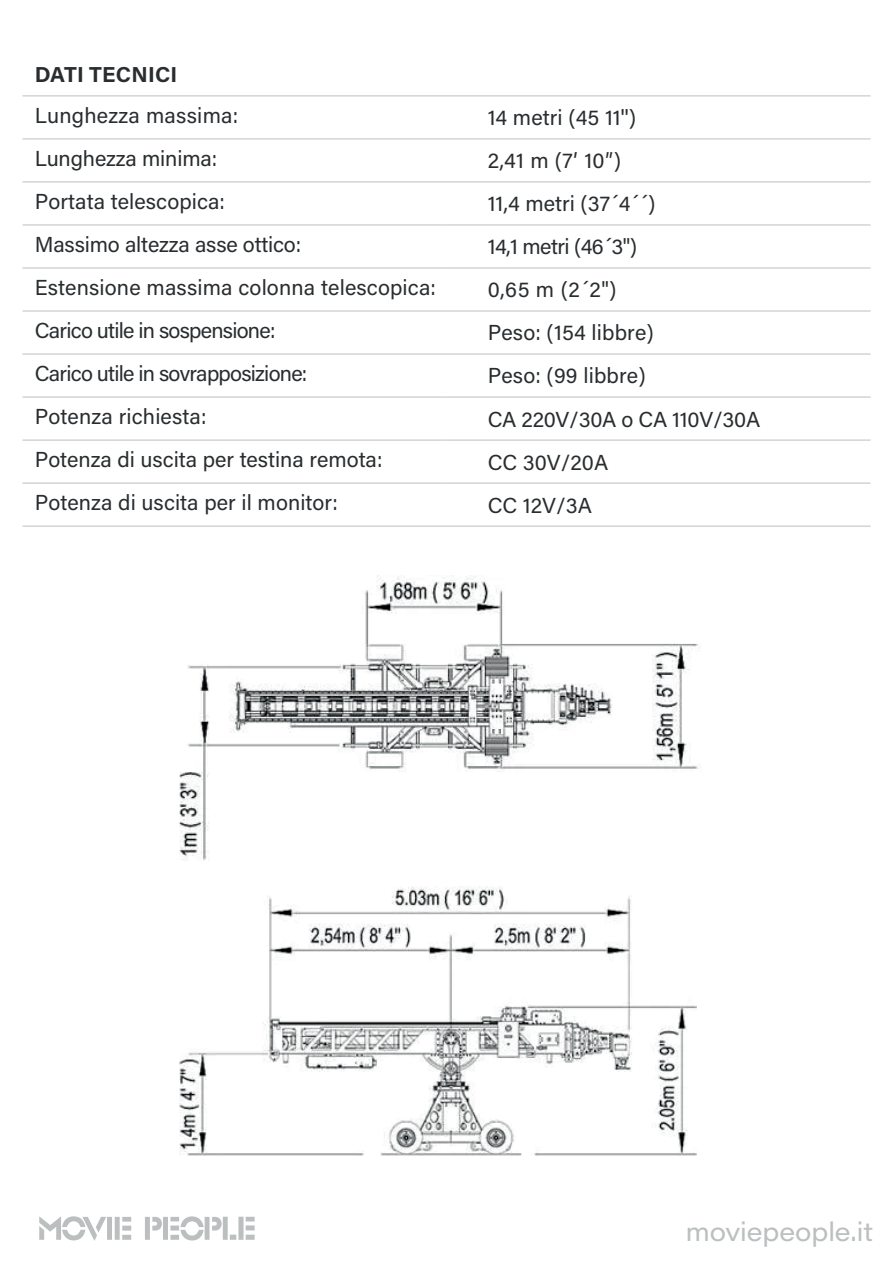
<style>
.page{position:relative;width:893px;height:1263px;background:#fff}
.page>*{position:absolute;margin:0;border:0;box-sizing:border-box;transform-origin:0 0}
.t1{font:25.95px "Acumin Pro Wide";letter-spacing:-.005em;color:#bcbfc0}
.t2{font:21.75px "Acumin Pro";color:#292d2f}
.t3{font:21.75px "Acumin Pro";letter-spacing:-.035em;color:#292d2f}
.t4{font:21.75px "Acumin Pro";letter-spacing:-.025em;color:#292d2f}
.t5{font:700 21.75px "Acumin Pro";letter-spacing:.01em;color:#292d2f}
</style>
<div class="page">
<img style="left:179px;top:886px;width:518px;height:270px">
<img style="left:179px;top:576px;width:522px;height:285px">
<svg style="left:39px;top:1216px;width:216px;height:25px"></svg>
<hr style="left:22px;top:96px;width:424px;height:1px;background:#bcbfc0">
<hr style="left:22px;top:139px;width:424px;height:1px;background:#bcbfc0">
<hr style="left:22px;top:182px;width:424px;height:1px;background:#bcbfc0">
<hr style="left:22px;top:225px;width:424px;height:1px;background:#bcbfc0">
<hr style="left:22px;top:268px;width:424px;height:1px;background:#bcbfc0">
<hr style="left:22px;top:311px;width:424px;height:1px;background:#bcbfc0">
<hr style="left:22px;top:354px;width:424px;height:1px;background:#bcbfc0">
<hr style="left:446px;top:96px;width:424px;height:1px;background:#bcbfc0">
<hr style="left:446px;top:139px;width:424px;height:1px;background:#bcbfc0">
<hr style="left:446px;top:182px;width:424px;height:1px;background:#bcbfc0">
<hr style="left:446px;top:225px;width:424px;height:1px;background:#bcbfc0">
<hr style="left:446px;top:268px;width:424px;height:1px;background:#bcbfc0">
<hr style="left:446px;top:311px;width:424px;height:1px;background:#bcbfc0">
<hr style="left:446px;top:354px;width:424px;height:1px;background:#bcbfc0">
<hr style="left:22px;top:397px;width:424px;height:1px;background:#bcbfc0">
<hr style="left:22px;top:440px;width:424px;height:1px;background:#bcbfc0">
<hr style="left:22px;top:483px;width:424px;height:1px;background:#bcbfc0">
<hr style="left:22px;top:526px;width:424px;height:1px;background:#bcbfc0">
<hr style="left:446px;top:397px;width:424px;height:1px;background:#bcbfc0">
<hr style="left:446px;top:440px;width:424px;height:1px;background:#bcbfc0">
<hr style="left:446px;top:483px;width:424px;height:1px;background:#bcbfc0">
<hr style="left:446px;top:526px;width:424px;height:1px;background:#bcbfc0">
<p class="t5" style="left:35px;top:59px;width:144px">DATI TECNICI</p>
<p class="t2" style="left:35px;top:100px;width:205px">Lunghezza massima:</p>
<p class="t2" style="left:488px;top:103px;width:150px">14 metri (45 11'')</p>
<p class="t2" style="left:35px;top:143px;width:184px">Lunghezza minima:</p>
<p class="t2" style="left:488px;top:146px;width:135px">2,41 m (7′ 10″)</p>
<p class="t2" style="left:35px;top:186px;width:192px">Portata telescopica:</p>
<p class="t2" style="left:488px;top:189px;width:169px">11,4 metri (37´4´´)</p>
<p class="t2" style="left:35px;top:229px;width:268px">Massimo altezza asse ottico:</p>
<p class="t4" style="left:488px;top:232px;width:151px">14,1 metri (46´3")</p>
<p class="t2" style="left:35px;top:272px;width:403px">Estensione massima colonna telescopica:</p>
<p class="t2" style="left:488px;top:275px;width:130px">0,65 m (2´2")</p>
<p class="t3" style="left:35px;top:315px;width:242px">Carico utile in sospensione:</p>
<p class="t2" style="left:488px;top:318px;width:168px">Peso: (154 libbre)</p>
<p class="t3" style="left:35px;top:358px;width:274px">Carico utile in sovrapposizione:</p>
<p class="t2" style="left:488px;top:361px;width:160px">Peso: (99 libbre)</p>
<p class="t2" style="left:35px;top:401px;width:173px">Potenza richiesta:</p>
<p class="t2" style="left:488px;top:404px;width:274px">CA 220V/30A o CA 110V/30A</p>
<p class="t2" style="left:35px;top:444px;width:349px">Potenza di uscita per testina remota:</p>
<p class="t2" style="left:488px;top:447px;width:122px">CC 30V/20A</p>
<p class="t2" style="left:35px;top:487px;width:305px">Potenza di uscita per il monitor:</p>
<p class="t2" style="left:488px;top:490px;width:106px">CC 12V/3A</p>
<p class="t1" style="left:686px;top:1213px;width:189px">moviepeople.it</p>
</div>
